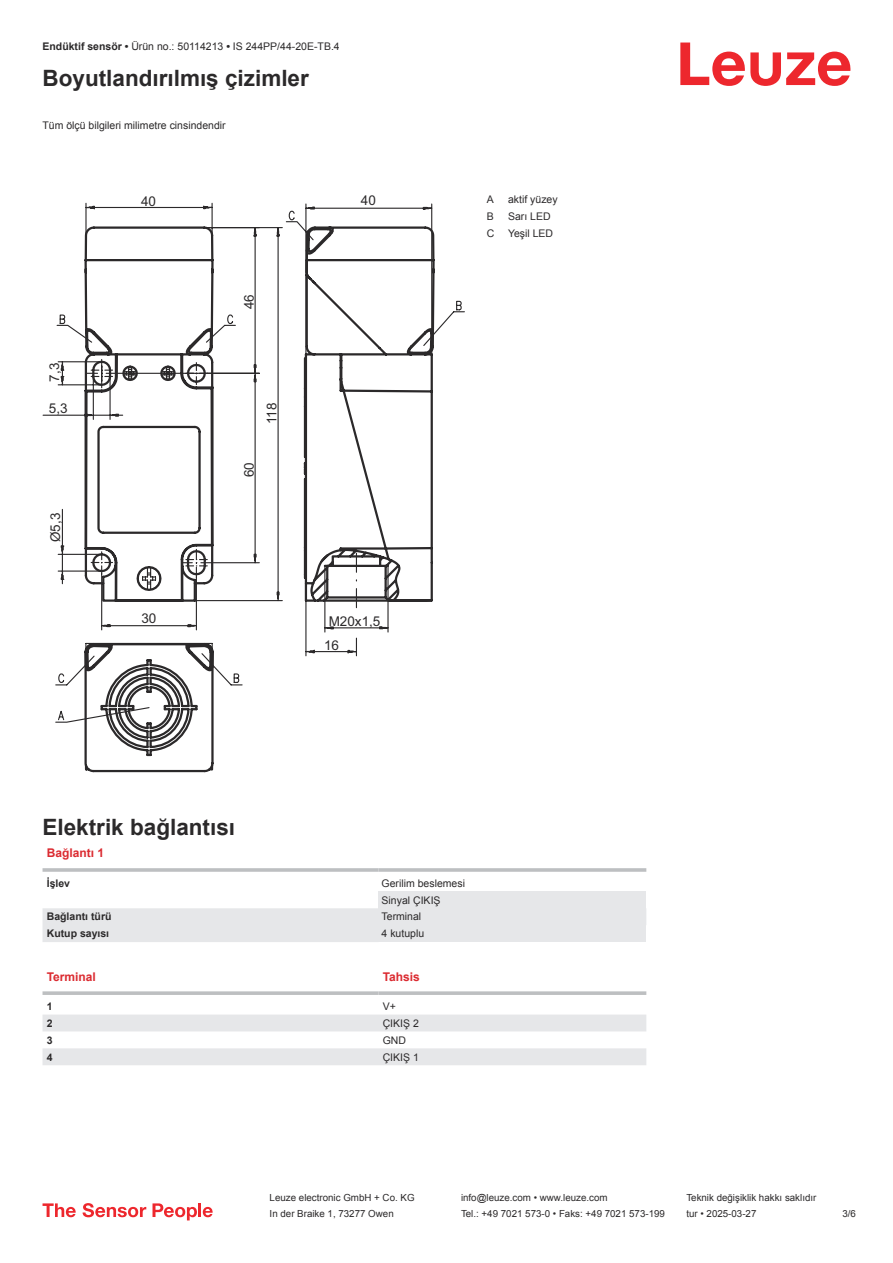
<style>
.page{position:relative;width:893px;height:1263px;background:#fff}
.page>*{position:absolute;margin:0;border:0;box-sizing:border-box;transform-origin:0 0}
.t1{font:700 22.5px "Arial";color:#2b292a}
.t2{font:13.5px "Arial";color:#2b292a}
.t3{font:700 12px "Arial";color:#db2a30}
.t4{font:10.5px/17px "Arial";color:#2b292a}
.t5{font:700 10.5px "Arial";color:#2b292a}
.t6{font:9.75px "Arial";color:#2b292a}
.s1{font-weight:700}
</style>
<div class="page">
<svg style="left:680px;top:43px;width:170px;height:43px"></svg>
<div style="left:43px;top:908px;width:335px;height:34px;background:#e6e7e9"></div>
<hr style="left:43px;top:868px;width:335px;height:4px;background:#bdbfc1">
<hr style="left:378px;top:868px;width:268px;height:4px;background:#c9cbcd">
<div style="left:378px;top:891px;width:268px;height:17px;background:#e6e7e9"></div>
<div style="left:378px;top:908px;width:268px;height:17px;background:#e6e7e9"></div>
<div style="left:378px;top:925px;width:268px;height:17px;background:#e6e7e9"></div>
<svg style="left:43px;top:1014px;width:603px;height:51px"></svg>
<svg style="left:43px;top:991px;width:335px;height:4px"></svg>
<svg style="left:378px;top:991px;width:268px;height:4px"></svg>
<svg style="left:43px;top:1203px;width:33px;height:14px"></svg>
<svg style="left:83px;top:1203px;width:63px;height:14px"></svg>
<svg style="left:153px;top:1203px;width:44px;height:17px"></svg>
<hr style="left:198px;top:1203px;width:3px;height:14px;background:#ed272d">
<svg style="left:203px;top:1207px;width:10px;height:10px"></svg>
<svg style="left:84px;top:723px;width:130px;height:49px"></svg>
<svg style="left:43px;top:202px;width:422px;height:521px"></svg>
<p class="t4" style="left:43px;top:39px;width:299px"><span class="s1">Endüktif sensör •</span> Ürün no.: 50114213 <span class="s1">•</span> IS 244PP/44-20E-TB.4</p>
<h1 class="t1" style="left:43px;top:63px;width:268px">Boyutlandırılmış çizimler</h1>
<p class="t4" style="left:43px;top:116px;width:185px">Tüm ölçü bilgileri milimetre cinsindendir</p>
<p class="t2" style="left:141px;top:196px;width:17px">40</p>
<p class="t2" style="left:361px;top:195px;width:17px">40</p>
<p class="t2" style="left:49px;top:382px;width:20px;rotate:-90deg">7,3</p>
<p class="t2" style="left:49px;top:403px;width:20px">5,3</p>
<p class="t2" style="left:50px;top:542px;width:31px;rotate:-90deg">Ø5,3</p>
<p class="t2" style="left:244px;top:309px;width:17px;rotate:-90deg">46</p>
<p class="t2" style="left:267px;top:424px;width:23px;rotate:-90deg">118</p>
<p class="t2" style="left:244px;top:477px;width:17px;rotate:-90deg">60</p>
<p class="t2" style="left:141px;top:613px;width:17px">30</p>
<p class="t2" style="left:329px;top:616px;width:53px">M20x1,5</p>
<p class="t2" style="left:324px;top:640px;width:17px">16</p>
<p class="t4" style="left:487px;top:191px;width:9px">A</p>
<p class="t4" style="left:508px;top:191px;width:51px">aktif yüzey</p>
<p class="t4" style="left:487px;top:209px;width:9px">B</p>
<p class="t4" style="left:508px;top:208px;width:44px">Sarı LED</p>
<p class="t4" style="left:487px;top:225px;width:9px">C</p>
<p class="t4" style="left:508px;top:225px;width:47px">Yeşil LED</p>
<h1 class="t1" style="left:43px;top:812px;width:194px">Elektrik bağlantısı</h1>
<p class="t3" style="left:47px;top:845px;width:59px">Bağlantı 1</p>
<p class="t5" style="left:47px;top:875px;width:25px">İşlev</p>
<p class="t4" style="left:382px;top:874px;width:85px">Gerilim beslemesi<br>Sinyal ÇIKIŞ</p>
<p class="t5" style="left:47px;top:909px;width:66px">Bağlantı türü</p>
<p class="t4" style="left:382px;top:908px;width:41px">Terminal</p>
<p class="t5" style="left:47px;top:926px;width:64px">Kutup sayısı</p>
<p class="t4" style="left:382px;top:925px;width:44px">4 kutuplu</p>
<p class="t3" style="left:47px;top:972px;width:51px">Terminal</p>
<p class="t3" style="left:383px;top:972px;width:39px">Tahsis</p>
<p class="t5" style="left:47px;top:999px;width:7px">1</p>
<p class="t4" style="left:383px;top:998px;width:15px">V+</p>
<p class="t5" style="left:47px;top:1016px;width:7px">2</p>
<p class="t4" style="left:383px;top:1014px;width:38px">ÇIKIŞ 2</p>
<p class="t5" style="left:47px;top:1036px;width:7px">3</p>
<p class="t4" style="left:383px;top:1031px;width:25px">GND</p>
<p class="t5" style="left:47px;top:1049px;width:7px">4</p>
<p class="t4" style="left:383px;top:1048px;width:38px">ÇIKIŞ 1</p>
<p class="t6" style="left:270px;top:1191px;width:146px">Leuze electronic GmbH + Co. KG</p>
<p class="t6" style="left:461px;top:1191px;width:148px">info@leuze.com • www.leuze.com</p>
<p class="t6" style="left:686px;top:1191px;width:132px">Teknik değişiklik hakkı saklıdır</p>
<p class="t6" style="left:270px;top:1207px;width:126px">In der Braike 1, 73277 Owen</p>
<p class="t6" style="left:461px;top:1207px;width:205px">Tel.: +49 7021 573-0 • Faks: +49 7021 573-199</p>
<p class="t6" style="left:686px;top:1207px;width:72px">tur • 2025-03-27</p>
<p class="t6" style="left:842px;top:1210px;width:15px">3 /6</p>
</div>
